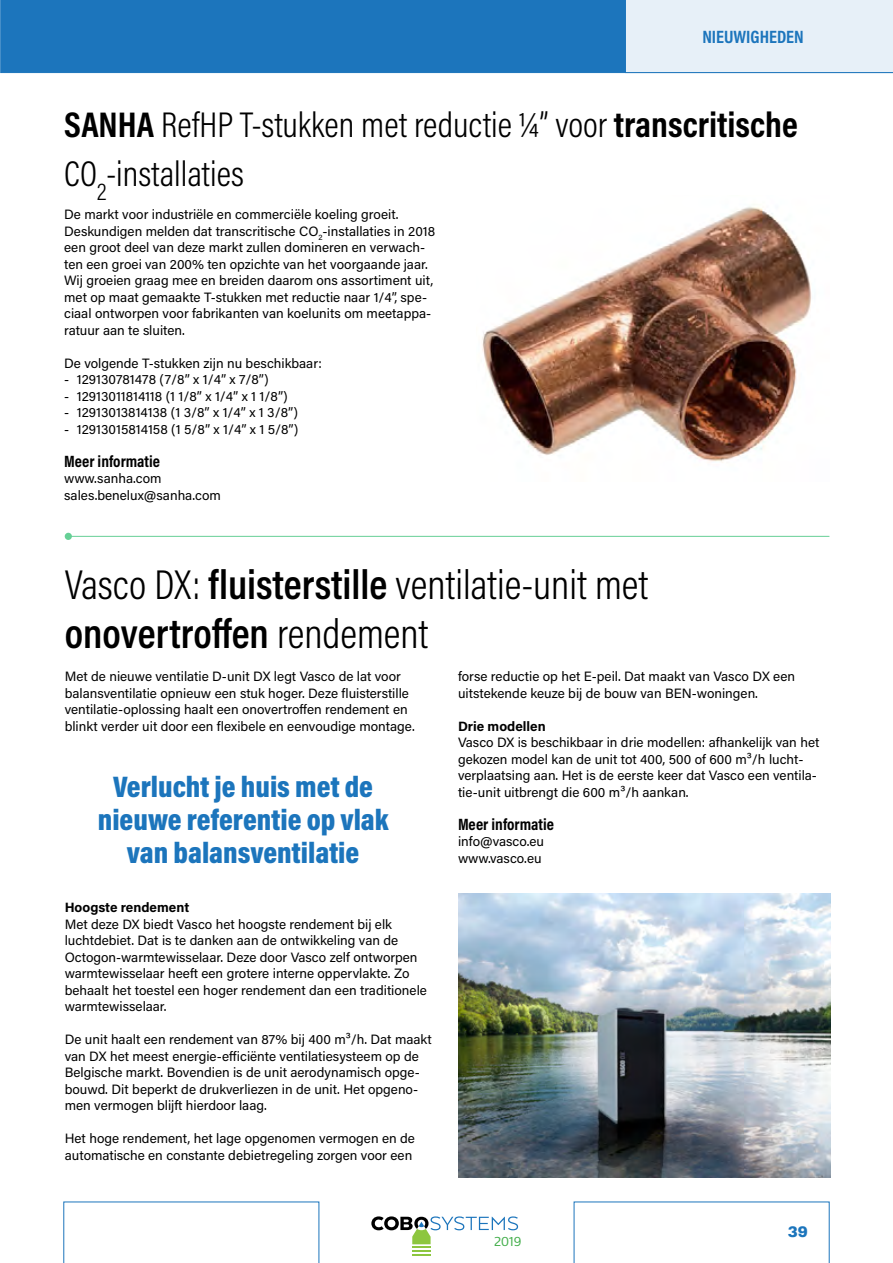
<style>
.page{position:relative;width:893px;height:1263px;background:#fff}
.page>*{position:absolute;margin:0;border:0;box-sizing:border-box;transform-origin:0 0}
.t1{font:300 42px/49.5px "Acumin Pro Cond";color:#000}
.t2{font:300 36px/49.5px "Acumin Pro Cond";color:#000}
.t3{font:900 30px/33px "Acumin Pro Cond";color:#1c75bc;text-align:center}
.t4{font:700 18px "Acumin Pro Cond";color:#1c75bc}
.t5{font:700 16.5px "Acumin Pro Cond";color:#000}
.t6{font:900 15px "Archivo";color:#1c75bc}
.t7{font:13.5px/16.5px "Acumin Pro";color:#000}
.t8{font:700 13.5px "Acumin Pro";color:#000}
.t9{font:13.5px "Praxis Next";color:#41ad49}
.s1{font-weight:700}
.s2{font-weight:600}
</style>
<div class="page">
<div style="left:0;top:0;width:625px;height:73px;background:#1c75bc"></div>
<svg style="left:63px;top:1201px;width:256px;height:62px"></svg>
<svg style="left:574px;top:1201px;width:256px;height:62px"></svg>
<svg style="left:371px;top:1216px;width:147px;height:40px"></svg>
<div style="left:625px;top:0;width:268px;height:73px;background:#e7f0f8"></div>
<hr style="left:68px;top:536px;width:761px;height:1px;background:#66d096">
<div style="left:65px;top:533px;width:7px;height:7px;background:#66d096;border-radius:50%"></div>
<img style="left:482px;top:207px;width:329px;height:256px">
<img style="left:458px;top:894px;width:372px;height:283px">
<h3 class="t4" style="left:702px;top:25px;width:103px">NIEUWIGHEDEN</h3>
<h2 class="t2" style="left:64px;top:99px;width:735px"><span class="s1">SANHA</span> RefHP T-stukken met reductie ¼” voor <span class="s1">transcritische<br></span>CO<sub>2</sub>-installaties</h2>
<p class="t7" style="left:64px;top:205px;width:373px">De markt voor industriële en commerciële koeling groeit.<br>Deskundigen melden dat transcritische CO<sub>2</sub>-installaties in 2018 een groot deel van deze markt zullen domineren en verwach&shy;ten een groei van 200% ten opzichte van het voorgaande jaar.<br>Wij groeien graag mee en breiden daarom ons assortiment uit, met op maat gemaakte T-stukken met reductie naar 1/4”, spe&shy;ciaal ontworpen voor fabrikanten van koelunits om meetappa&shy;ratuur aan te sluiten.</p>
<p class="t7" style="left:64px;top:354px;width:259px">De volgende T-stukken zijn nu beschikbaar:</p>
<p class="t7" style="left:64px;top:370px;width:206px">- 129130781478 (7/8” x 1/4” x 7/8”)</p>
<p class="t7" style="left:64px;top:387px;width:225px">- 12913011814118 (1 1/8” x 1/4” x 1 1/8”)</p>
<p class="t7" style="left:64px;top:403px;width:235px">- 12913013814138 (1 3/8” x 1/4” x 1 3/8”)</p>
<p class="t7" style="left:64px;top:420px;width:236px">- 12913015814158 (1 5/8” x 1/4” x 1 5/8”)</p>
<p class="t5" style="left:64px;top:450px;width:97px">Meer informatie</p>
<p class="t7" style="left:64px;top:469px;width:158px">www.sanha.com sales.benelux@sanha.com</p>
<h1 class="t1" style="left:65px;top:559px;width:585px">Vasco DX: <span class="s2">fluisterstille</span> ventilatie-unit met <span class="s2">onovertroffen</span> rendement</h1>
<p class="t7" style="left:65px;top:667px;width:352px">Met de nieuwe ventilatie D-unit DX legt Vasco de lat voor balansventilatie opnieuw een stuk hoger. Deze fluisterstille ventilatie-oplossing haalt een onovertroffen rendement en blinkt verder uit door een flexibele en eenvoudige montage.</p>
<p class="t7" style="left:458px;top:667px;width:338px">forse reductie op het E-peil. Dat maakt van Vasco DX een uitstekende keuze bij de bouw van BEN-woningen.</p>
<p class="t8" style="left:458px;top:716px;width:89px">Drie modellen</p>
<p class="t7" style="left:458px;top:733px;width:363px">Vasco DX is beschikbaar in drie modellen: afhankelijk van het gekozen model kan de unit tot 400, 500 of 600 m³/h lucht&shy;verplaatsing aan. Het is de eerste keer dat Vasco een ventila&shy;tie-unit uitbrengt die 600 m³/h aankan.</p>
<p class="t5" style="left:458px;top:813px;width:97px">Meer informatie</p>
<p class="t7" style="left:458px;top:832px;width:88px">info@vasco.eu www.vasco.eu</p>
<h3 class="t3" style="left:98px;top:769px;width:292px">Verlucht je huis met de nieuwe referentie op vlak van balansventilatie</h3>
<p class="t8" style="left:65px;top:898px;width:126px">Hoogste rendement</p>
<p class="t7" style="left:65px;top:915px;width:364px">Met deze DX biedt Vasco het hoogste rendement bij elk luchtdebiet. Dat is te danken aan de ontwikkeling van de Octogon-warmtewisselaar. Deze door Vasco zelf ontworpen warmtewisselaar heeft een grotere interne oppervlakte. Zo behaalt het toestel een hoger rendement dan een traditionele warmtewisselaar.</p>
<p class="t7" style="left:65px;top:1030px;width:369px">De unit haalt een rendement van 87% bij 400 m³/h. Dat maakt van DX het meest energie-efficiënte ventilatiesysteem op de Belgische markt. Bovendien is de unit aerodynamisch opge&shy;bouwd. Dit beperkt de drukverliezen in de unit. Het opgeno&shy;men vermogen blijft hierdoor laag.</p>
<p class="t7" style="left:65px;top:1129px;width:352px">Het hoge rendement, het lage opgenomen vermogen en de automatische en constante debietregeling zorgen voor een</p>
<p class="t9" style="left:494px;top:1232px;width:29px">2019</p>
<p class="t6" style="left:788px;top:1222px;width:22px">39</p>
</div>
